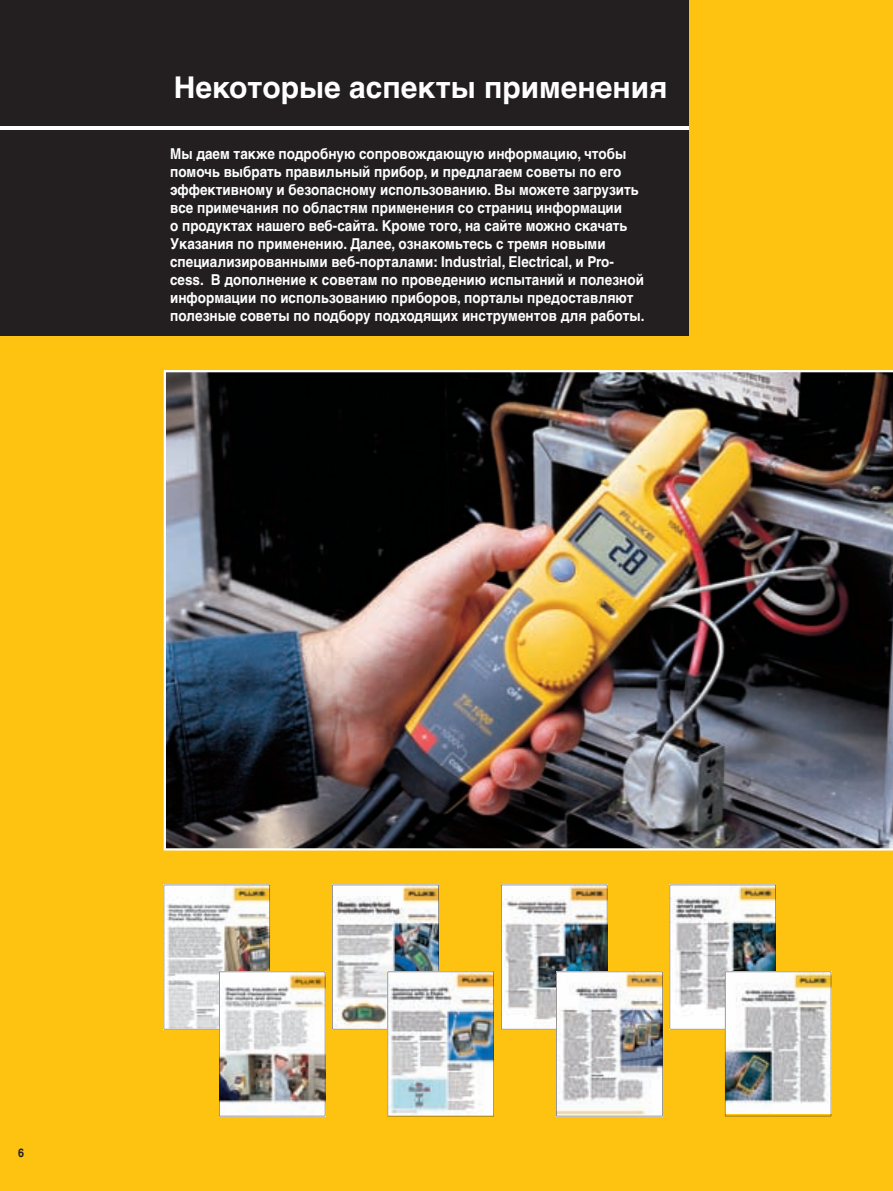
<style>
.page{position:relative;width:893px;height:1191px;background:#fec210}
.page>*{position:absolute;margin:0;border:0;box-sizing:border-box;transform-origin:0 0}
.t1{font:700 30px "Helvetica LT Std";color:#fff}
.t2{font:700 15px/18px "Helvetica LT Std";color:#fff;scale:.9 1}
.t3{font:700 12px "Helvetica LT Std";color:#231f20;scale:.9 1}
</style>
<div class="page">
<img style="left:164px;top:370px;width:729px;height:480px">
<img style="left:164px;top:884px;width:161px;height:232px">
<img style="left:332px;top:884px;width:162px;height:232px">
<svg style="left:501px;top:884px;width:162px;height:232px"></svg>
<img style="left:670px;top:884px;width:161px;height:232px">
<div style="left:0;top:0;width:689px;height:336px;background:#231f20"></div>
<hr style="left:0;top:126px;width:689px;height:3px;background:#fff">
<h1 class="t1" style="left:174px;top:75px;width:495px">Некоторые аспекты применения</h1>
<p class="t2" style="left:170px;top:146px;width:529px">Mы даем также подробную сопровождающую информацию, чтобы помочь выбрать правильный прибор, и предлагаем советы по его эффективному и безопасному использованию. Вы можете загрузить все примечания по областям применения со страниц информации<br>о продуктах нашего веб-сайта. Кроме того, на сайте можно скачать Указания по применению. Далее, ознакомьтесь с тремя новыми специализированными веб-порталами: Industrial, Electrical, и Pro&shy;cess. В дополнение к советам по проведению испытаний и полезной информации по использованию приборов, порталы предоставляют полезные советы по подбору подходящих инструментов для работы.</p>
<p class="t3" style="left:18px;top:1148px;width:8px">6</p>
</div>
